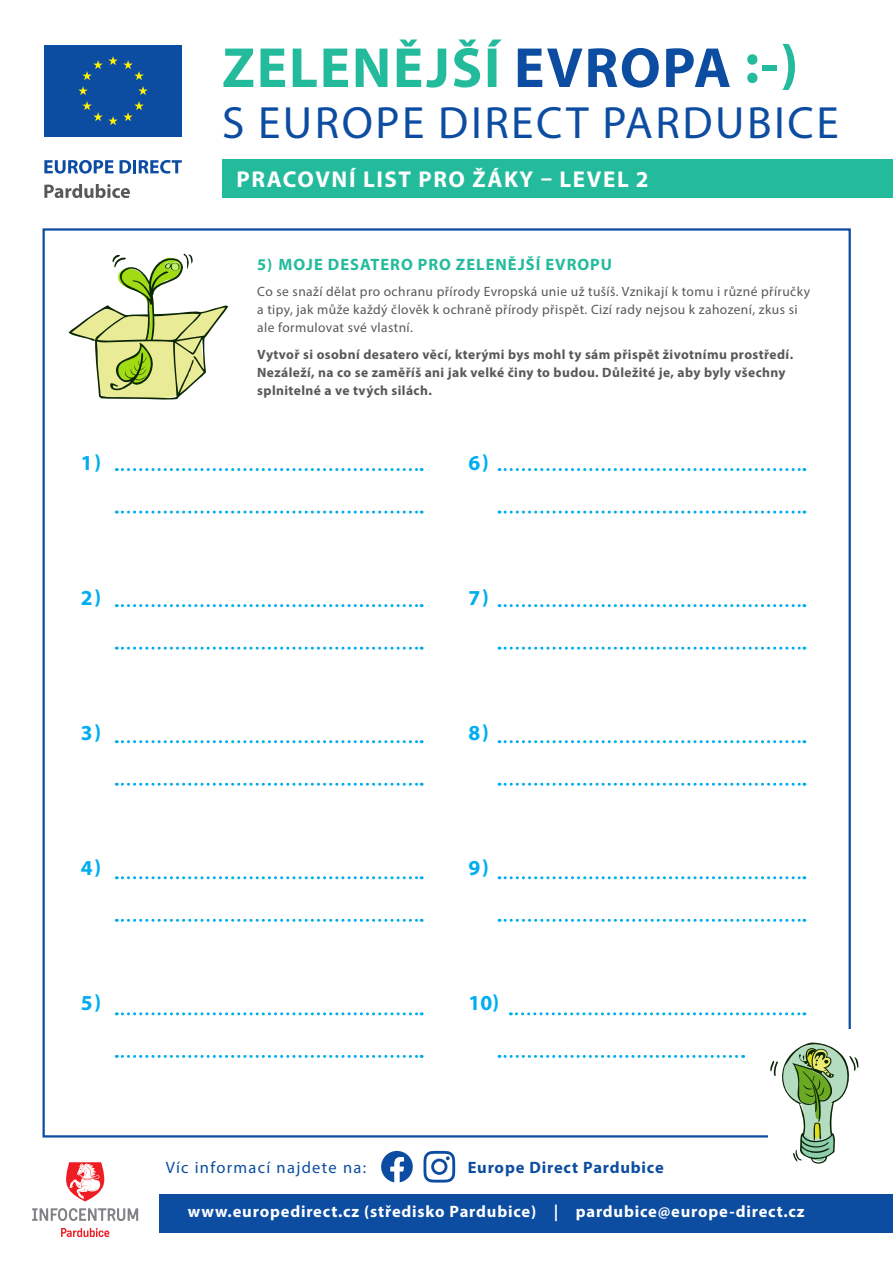
<style>
.page{position:relative;width:893px;height:1263px;background:#fff}
.page>*{position:absolute;margin:0;border:0;box-sizing:border-box;transform-origin:0 0}
.t1{font:700 57px "Myriad Pro";letter-spacing:.03em;color:#24bb9d}
.t2{font:45.45px "Myriad Pro";letter-spacing:.055em;color:#0d4da1}
.t3{font:700 22.95px "Myriad Pro";letter-spacing:.07em;color:#fff}
.t4{font:700 21.45px "Myriad Pro";color:#00aeef}
.t5{font:700 16.5px "Myriad Pro";letter-spacing:.05em;color:#fff}
.t6{font:700 16.5px "Myriad Pro";letter-spacing:.06em;color:#24bb9d}
.t7{font:16.5px "Myriad Pro";letter-spacing:.08em;color:#0d4da1}
.t8{font:700 16.5px "Myriad Pro";letter-spacing:.05em;color:#0d4da1}
.t9{font:13.5px "Myriad Pro";letter-spacing:.03em;color:#57585a}
.t10{font:700 13.5px "Myriad Pro";letter-spacing:.03em;color:#57585a}
.s1{color:#0d4da1}
</style>
<div class="page">
<div style="left:223px;top:160px;width:670px;height:38px;background:#24bb9d"></div>
<svg style="left:44px;top:160px;width:70px;height:14px"></svg>
<svg style="left:120px;top:160px;width:62px;height:14px"></svg>
<div style="left:44px;top:45px;width:138px;height:92px;background:#0d4da1"></div>
<svg style="left:78px;top:86px;width:10px;height:9px"></svg>
<svg style="left:82px;top:101px;width:62px;height:24px"></svg>
<svg style="left:138px;top:86px;width:10px;height:9px"></svg>
<svg style="left:82px;top:56px;width:62px;height:24px"></svg>
<svg style="left:44px;top:184px;width:86px;height:14px"></svg>
<svg style="left:66px;top:1162px;width:38px;height:39px"></svg>
<svg style="left:61px;top:1228px;width:48px;height:9px"></svg>
<svg style="left:32px;top:1208px;width:106px;height:13px"></svg>
<div style="left:159px;top:1194px;width:734px;height:38px;background:#0d4da1"></div>
<svg style="left:381px;top:1151px;width:32px;height:31px"></svg>
<svg style="left:423px;top:1151px;width:32px;height:31px"></svg>
<svg style="left:770px;top:1042px;width:89px;height:122px"></svg>
<svg style="left:69px;top:253px;width:159px;height:147px"></svg>
<svg style="left:499px;top:468px;width:306px;height:3px"></svg>
<svg style="left:116px;top:604px;width:306px;height:3px"></svg>
<svg style="left:499px;top:604px;width:306px;height:3px"></svg>
<svg style="left:116px;top:740px;width:306px;height:3px"></svg>
<svg style="left:499px;top:740px;width:306px;height:3px"></svg>
<svg style="left:116px;top:876px;width:306px;height:3px"></svg>
<svg style="left:499px;top:876px;width:306px;height:3px"></svg>
<svg style="left:116px;top:1012px;width:306px;height:3px"></svg>
<svg style="left:510px;top:1012px;width:295px;height:3px"></svg>
<svg style="left:116px;top:468px;width:306px;height:3px"></svg>
<svg style="left:116px;top:511px;width:306px;height:3px"></svg>
<svg style="left:499px;top:511px;width:306px;height:3px"></svg>
<svg style="left:116px;top:647px;width:306px;height:3px"></svg>
<svg style="left:499px;top:647px;width:306px;height:3px"></svg>
<svg style="left:116px;top:783px;width:306px;height:3px"></svg>
<svg style="left:499px;top:783px;width:306px;height:3px"></svg>
<svg style="left:116px;top:919px;width:306px;height:3px"></svg>
<svg style="left:499px;top:919px;width:306px;height:3px"></svg>
<svg style="left:116px;top:1055px;width:306px;height:3px"></svg>
<svg style="left:499px;top:1055px;width:245px;height:3px"></svg>
<p class="t1" style="left:222px;top:31px;width:578px">ZELENĚJŠÍ <span class="s1">EVROPA</span> :-)</p>
<p class="t2" style="left:222px;top:95px;width:618px">S EUROPE DIRECT PARDUBICE</p>
<p class="t3" style="left:236px;top:164px;width:414px">PRACOVNÍ LIST PRO ŽÁKY – LEVEL 2</p>
<p class="t6" style="left:257px;top:253px;width:356px">5) MOJE DESATERO PRO ZELENĚJŠÍ EVROPU</p>
<p class="t9" style="left:257px;top:283px;width:554px">Co se snaží dělat pro ochranu přírody Evropská unie už tušíš. Vznikají k tomu i různé příručky</p>
<p class="t9" style="left:257px;top:301px;width:542px">a tipy, jak může každý člověk k ochraně přírody přispět. Cizí rady nejsou k zahození, zkus si</p>
<p class="t9" style="left:257px;top:319px;width:157px">ale formulovat své vlastní.</p>
<p class="t10" style="left:257px;top:345px;width:537px">Vytvoř si osobní desatero věcí, kterými bys mohl ty sám přispět životnímu prostředí.</p>
<p class="t10" style="left:257px;top:363px;width:530px">Nezáleží, na co se zaměříš ani jak velké činy to budou. Důležité je, aby byly všechny</p>
<p class="t10" style="left:257px;top:381px;width:176px">splnitelné a ve tvých silách.</p>
<p class="t4" style="left:81px;top:448px;width:22px">1)</p>
<p class="t4" style="left:468px;top:448px;width:22px">6)</p>
<p class="t4" style="left:81px;top:583px;width:22px">2)</p>
<p class="t4" style="left:468px;top:583px;width:22px">7)</p>
<p class="t4" style="left:81px;top:718px;width:22px">3)</p>
<p class="t4" style="left:468px;top:718px;width:22px">8)</p>
<p class="t4" style="left:81px;top:853px;width:22px">4)</p>
<p class="t4" style="left:468px;top:853px;width:22px">9)</p>
<p class="t4" style="left:81px;top:988px;width:22px">5)</p>
<p class="t4" style="left:468px;top:988px;width:32px">10)</p>
<p class="t7" style="left:166px;top:1157px;width:202px">Víc informací najdete na:</p>
<p class="t8" style="left:468px;top:1156px;width:198px">Europe Direct Pardubice</p>
<p class="t5" style="left:188px;top:1201px;width:618px">www.europedirect.cz (středisko Pardubice) | pardubice@europe-direct.cz</p>
</div>
